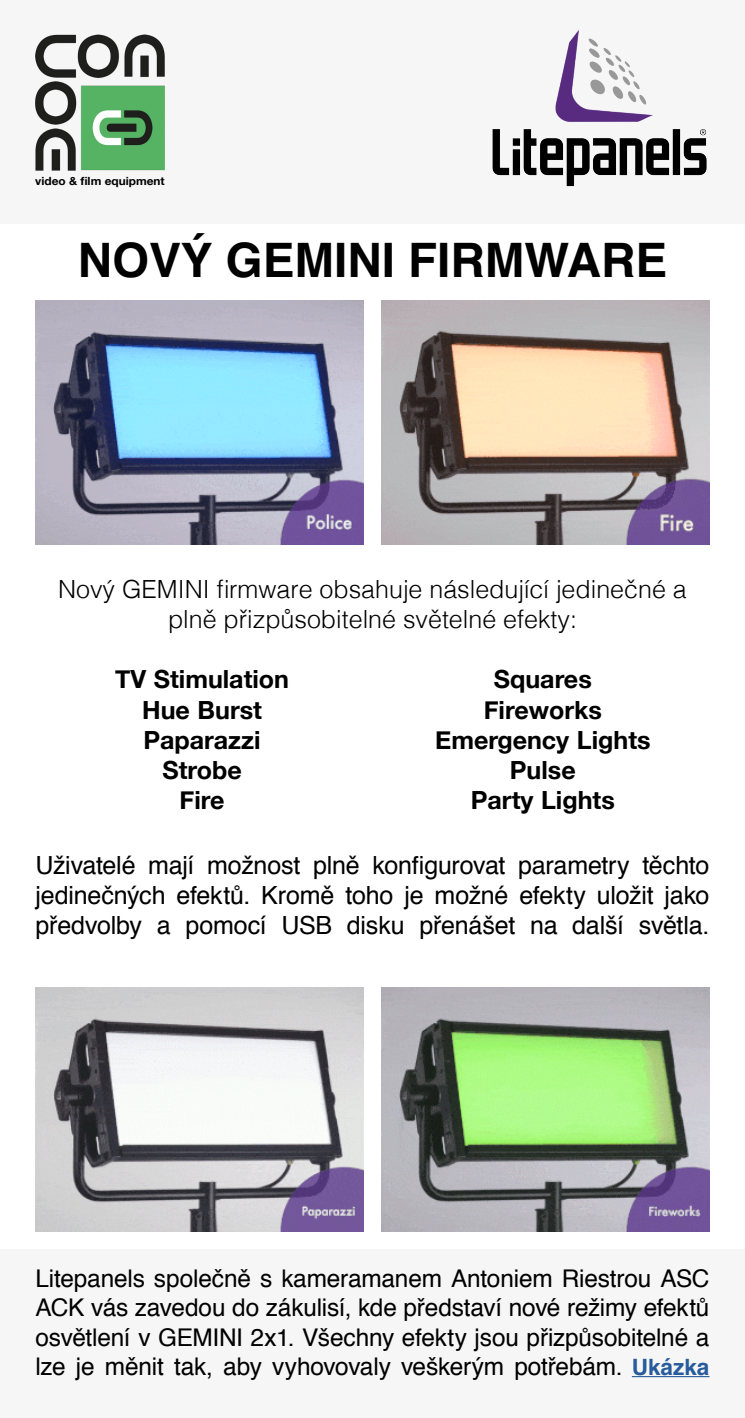
<style>
.page{position:relative;width:745px;height:1418px;background:#fff}
.page>*{position:absolute;margin:0;border:0;box-sizing:border-box;transform-origin:0 0}
.t1{font:700 47.5px "Helvetica";color:#000}
.t2{font:25px/30px "Helvetica";letter-spacing:-.01em;color:#000;text-align:justify}
.t3{font:700 25px/30.1px "Helvetica Neue";color:#000;text-align:center}
.t4{font:300 25px/30px "Helvetica";color:#000;text-align:center}
.t5{font:24.38px/29.2px "Helvetica";letter-spacing:-.005em;color:#000;text-align:justify}
.t6{font:700 11.25px "Helvetica Neue";color:#000;scale:1.05 1}
.s1{font-weight:700;font-size:22.5px;color:#275b9b}
</style>
<div class="page">
<div style="left:0;top:1249px;width:744px;height:168px;background:#f6f6f6"></div>
<img style="left:35px;top:300px;width:328px;height:245px">
<img style="left:381px;top:300px;width:328px;height:245px">
<img style="left:35px;top:987px;width:328px;height:244px">
<img style="left:381px;top:987px;width:328px;height:244px">
<div style="left:0;top:0;width:744px;height:223px;background:#f6f6f6"></div>
<img style="left:35px;top:34px;width:130px;height:137px">
<img style="left:492px;top:30px;width:215px;height:157px">
<hr style="left:631px;top:1375px;width:78px;height:2px;background:#275b9b">
<p class="t6" style="left:35px;top:172px;width:125px">video &amp; film equipment</p>
<h1 class="t1" style="left:78px;top:222px;width:590px">NOVÝ GEMINI FIRMWARE</h1>
<p class="t4" style="left:58px;top:572px;width:629px">Nový GEMINI firmware obsahuje následující jedinečné a plně přizpůsobitelné světelné efekty:</p>
<p class="t3" style="left:115px;top:665px;width:175px">TV Stimulation<br>Hue Burst<br>Paparazzi<br>Strobe<br>Fire</p>
<p class="t3" style="left:435px;top:665px;width:217px">Squares<br>Fireworks<br>Emergency Lights<br>Pulse<br>Party Lights</p>
<p class="t2" style="left:35px;top:851px;width:675px">Uživatelé mají možnost plně konfigurovat parametry těchto jedinečných efektů. Kromě toho je možné efekty uložit jako předvolby a pomocí USB disku přenášet na další světla.</p>
<p class="t5" style="left:35px;top:1264px;width:675px">Litepanels společně s kameramanem Antoniem Riestrou ASC ACK vás zavedou do zákulisí, kde představí nové režimy efektů osvětlení v GEMINI 2x1. Všechny efekty jsou přizpůsobitelné a lze je měnit tak, aby vyhovovaly veškerým potřebám. <span class="s1">Ukázka</span></p>
</div>
